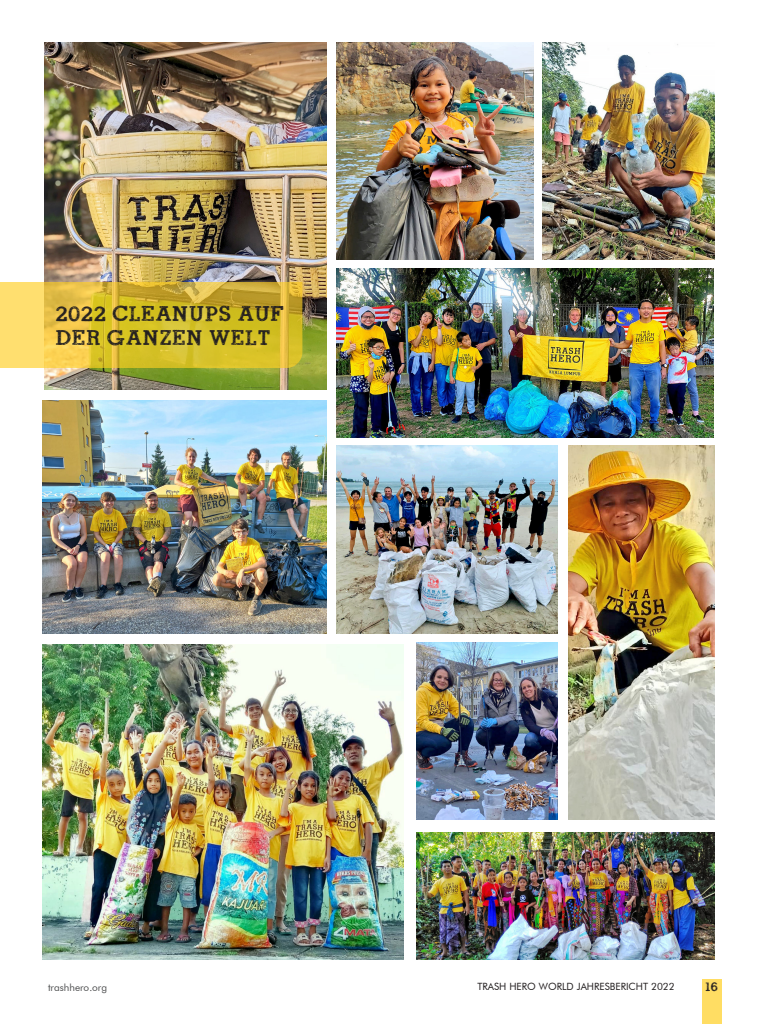
<style>
.page{position:relative;width:768px;height:1024px;background:#fff}
.page>*{position:absolute;margin:0;border:0;box-sizing:border-box;transform-origin:0 0}
.t1{font:27px/24px "ROADMOVIE";color:#231f20}
.t2{font:16px "ROADMOVIE";color:#231f20}
.t3{font:10px "Futura BT";color:#231f20}
.t4{font:10px "Futura BT";color:#4b4c4d}
</style>
<div class="page">
<div style="left:702px;top:979px;width:20px;height:45px;background:#ffdd63"></div>
<img style="left:336px;top:42px;width:198px;height:218px">
<img style="left:417px;top:643px;width:141px;height:177px">
<img style="left:44px;top:42px;width:282px;height:348px">
<img style="left:43px;top:400px;width:283px;height:234px">
<img style="left:43px;top:644px;width:361px;height:316px">
<img style="left:542px;top:42px;width:172px;height:218px">
<img style="left:336px;top:446px;width:222px;height:188px">
<img style="left:336px;top:269px;width:378px;height:168px">
<img style="left:568px;top:446px;width:146px;height:374px">
<img style="left:417px;top:832px;width:297px;height:128px">
<svg style="left:0;top:282px;width:302px;height:86px"></svg>
<p class="t1" style="left:56px;top:300px;width:231px">2022 CLEANUPS AUF<br>DER GANZEN WELT</p>
<p class="t4" style="left:48px;top:982px;width:61px">trashhero.org</p>
<p class="t3" style="left:477px;top:980px;width:199px">TRASH HERO WORLD JAHRESBERICHT 2022</p>
<h2 class="t2" style="left:706px;top:978px;width:14px">16</h2>
</div>
